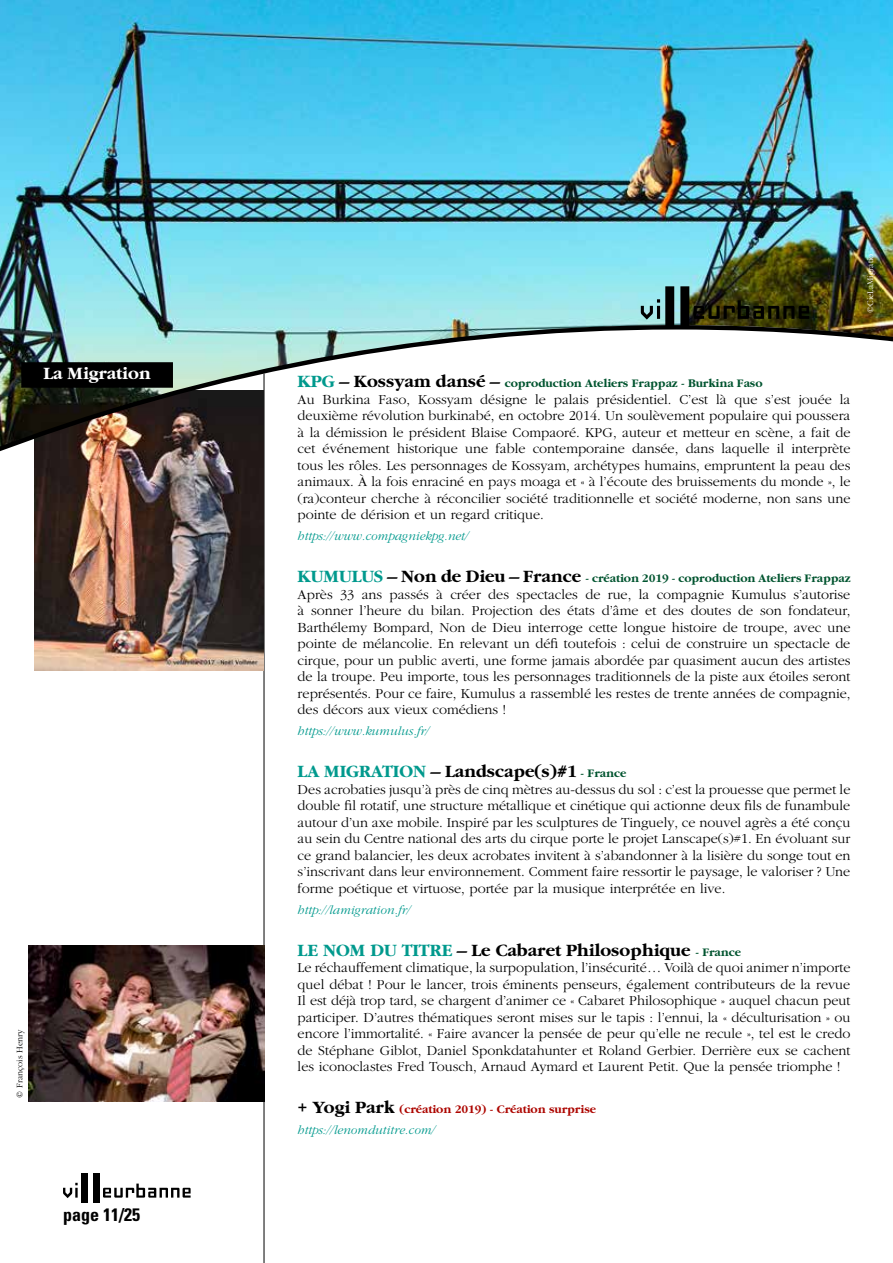
<style>
.page{position:relative;width:893px;height:1263px;background:#fff}
.page>*{position:absolute;margin:0;border:0;box-sizing:border-box;transform-origin:0 0}
.t1{font:700 18px "Garamond";color:#000}
.t2{font:700 18px "Garamond";color:#fff}
.t3{font:700 condensed 18px "Univers";color:#000}
.t4{font:300 14.25px/16.5px "Garamond";color:#000;text-align:justify}
.t5{font:italic 300 12.75px "Garamond";color:#00998d}
.t6{font:700 12px "Garamond";color:#00542f}
.t7{font:700 12px "Garamond";color:#ad0600}
.t8{font:300 9px "Garamond";color:#fff}
.t9{font:300 9px "Garamond";color:#000}
.s1{font-size:18px;color:#00998d}
.s2{font-size:18px;color:#000}
.s3{color:#00998d}
.s4{font-size:12px;color:#00542f}
</style>
<div class="page">
<svg style="left:63px;top:1183px;width:15px;height:15px"></svg>
<svg style="left:103px;top:1183px;width:88px;height:14px"></svg>
<div style="left:82px;top:1173px;width:6px;height:29px;background:#000"></div>
<div style="left:93px;top:1173px;width:7px;height:29px;background:#000"></div>
<hr style="left:264px;top:373px;width:1px;height:890px;background:#000">
<img style="left:0;top:0;width:893px;height:286px">
<img style="left:0;top:286px;width:893px;height:434px">
<div style="left:21px;top:362px;width:152px;height:26px;background:#000"></div>
<img style="left:29px;top:945px;width:235px;height:156px">
<p class="t2" style="left:43px;top:364px;width:109px">La Migration</p>
<p class="t9" style="left:15px;top:1098px;width:70px;rotate:-90deg">© François Henry</p>
<p class="t3" style="left:63px;top:1204px;width:78px">page 11/25</p>
<p class="t8" style="left:866px;top:313px;width:61px;rotate:-90deg">©CieLaMigratio</p>
<p class="t6" style="left:298px;top:377px;width:466px"><span class="s1">KPG</span> <span class="s2">– Kossyam dansé –</span> coproduction Ateliers Frappaz - Burkina Faso</p>
<p class="t4" style="left:298px;top:391px;width:554px">Au Burkina Faso, Kossyam désigne le palais présidentiel. C’est là que s’est jouée la deuxième révolution burkinabé, en octobre 2014. Un soulèvement populaire qui poussera à la démission le président Blaise Compaoré. KPG, auteur et metteur en scène, a fait de cet événement historique une fable contemporaine dansée, dans laquelle il interprète tous les rôles. Les personnages de Kossyam, archétypes humains, empruntent la peau des animaux. À la fois enraciné en pays moaga et « à l’écoute des bruissements du monde », le (ra)conteur cherche à réconcilier société traditionnelle et société moderne, non sans une pointe de dérision et un regard critique.</p>
<p class="t5" style="left:298px;top:529px;width:172px">https://www.compagniekpg.net/</p>
<p class="t6" style="left:298px;top:572px;width:554px"><span class="s1">KUMULUS</span> <span class="s2">– Non de Dieu – France</span> - création 2019 - coproduction Ateliers Frappaz</p>
<p class="t4" style="left:298px;top:586px;width:554px">Après 33 ans passés à créer des spectacles de rue, la compagnie Kumulus s’autorise à sonner l’heure du bilan. Projection des états d’âme et des doutes de son fondateur, Barthélemy Bompard, Non de Dieu interroge cette longue histoire de troupe, avec une pointe de mélancolie. En relevant un défi toutefois : celui de construire un spectacle de cirque, pour un public averti, une forme jamais abordée par quasiment aucun des artistes de la troupe. Peu importe, tous les personnages traditionnels de la piste aux étoiles seront représentés. Pour ce faire, Kumulus a rassemblé les restes de trente années de compagnie, des décors aux vieux comédiens !</p>
<p class="t5" style="left:298px;top:724px;width:133px">https://www.kumulus.fr/</p>
<p class="t1" style="left:298px;top:762px;width:330px"><span class="s3">LA MIGRATION</span> – Landscape(s)#1 <span class="s4">- France</span></p>
<p class="t4" style="left:298px;top:781px;width:554px">Des acrobaties jusqu’à près de cinq mètres au-dessus du sol : c’est la prouesse que permet le double fil rotatif, une structure métallique et cinétique qui actionne deux fils de funambule autour d’un axe mobile. Inspiré par les sculptures de Tinguely, ce nouvel agrès a été conçu au sein du Centre national des arts du cirque porte le projet Lanscape(s)#1. En évoluant sur ce grand balancier, les deux acrobates invitent à s’abandonner à la lisière du songe tout en s’inscrivant dans leur environnement. Comment faire ressortir le paysage, le valoriser ? Une forme poétique et virtuose, portée par la musique interprétée en live.</p>
<p class="t5" style="left:298px;top:903px;width:115px">http://lamigration.fr/</p>
<p class="t1" style="left:298px;top:940px;width:445px"><span class="s3">LE NOM DU TITRE</span> – Le Cabaret Philosophique <span class="s4">- France</span></p>
<p class="t4" style="left:298px;top:959px;width:554px">Le réchauffement climatique, la surpopulation, l’insécurité… Voilà de quoi animer n’importe quel débat ! Pour le lancer, trois éminents penseurs, également contributeurs de la revue Il est déjà trop tard, se chargent d’animer ce « Cabaret Philosophique » auquel chacun peut participer. D’autres thématiques seront mises sur le tapis : l’ennui, la « déculturisation » ou encore l’immortalité. « Faire avancer la pensée de peur qu’elle ne recule », tel est le credo de Stéphane Giblot, Daniel Sponkdatahunter et Roland Gerbier. Derrière eux se cachent les iconoclastes Fred Tousch, Arnaud Aymard et Laurent Petit. Que la pensée triomphe !</p>
<p class="t7" style="left:298px;top:1103px;width:300px"><span class="s2">+ Yogi Park</span> (création 2019) - Création surprise</p>
<p class="t5" style="left:298px;top:1123px;width:139px">https://lenomdutitre.com/</p>
</div>
